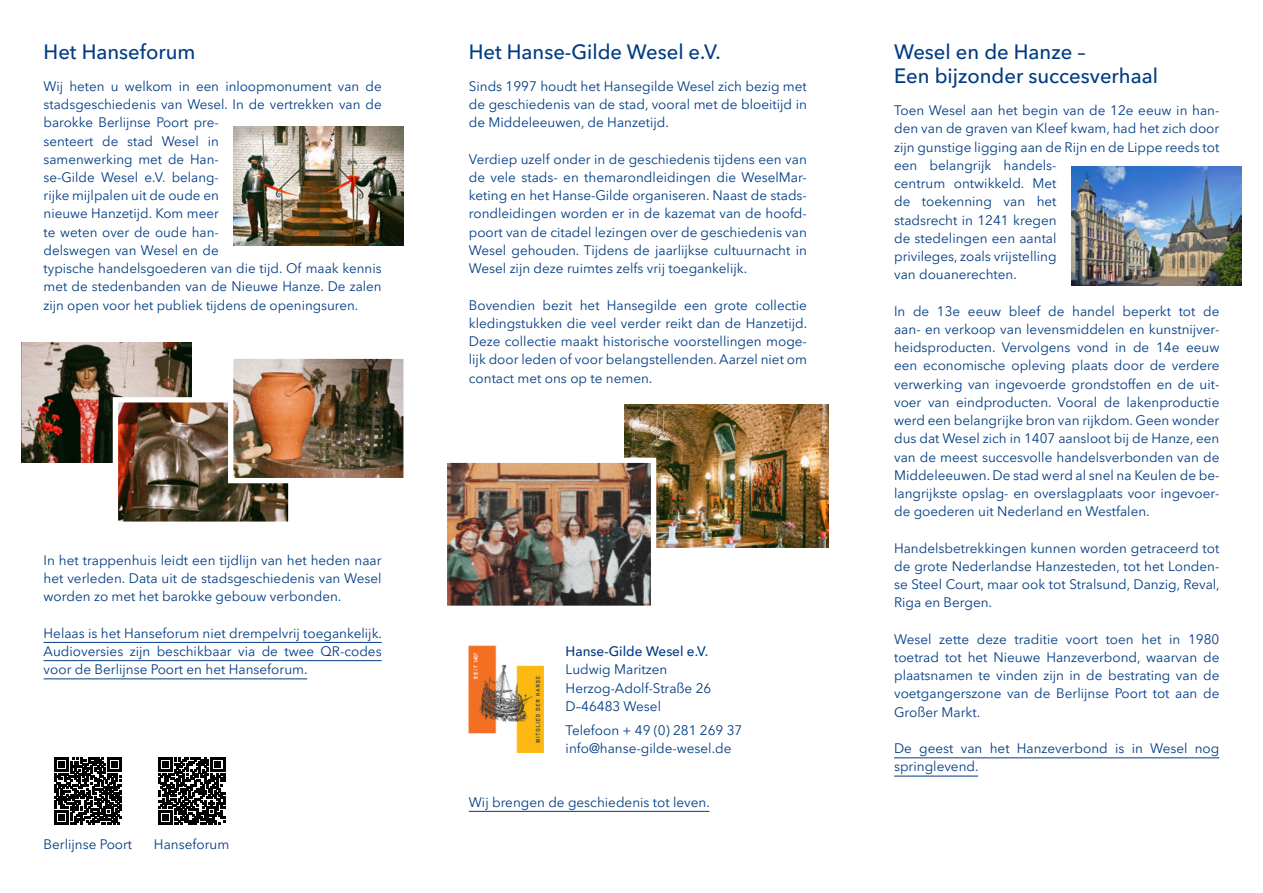
<style>
.page{position:relative;width:1263px;height:893px;background:#fff}
.page>*{position:absolute;margin:0;border:0;box-sizing:border-box;transform-origin:0 0}
.t1{font:500 20.25px/24.3px "Avenir Next W1 G";color:#003c83}
.t2{font:13.5px/18.3px "Avenir Next W1 G";color:#003c83;text-align:justify}
.t3{font:500 13.5px "Avenir Next W1 G";color:#003c83}
</style>
<div class="page">
<hr style="left:44px;top:642px;width:338px;height:1px;background:#003c83">
<hr style="left:44px;top:660px;width:338px;height:1px;background:#003c83">
<hr style="left:44px;top:678px;width:263px;height:1px;background:#003c83">
<img style="left:233px;top:126px;width:170px;height:119px">
<img style="left:22px;top:343px;width:170px;height:119px">
<img style="left:110px;top:351px;width:294px;height:171px">
<hr style="left:894px;top:757px;width:325px;height:1px;background:#003c83">
<hr style="left:894px;top:776px;width:84px;height:1px;background:#003c83">
<img style="left:625px;top:404px;width:204px;height:143px">
<img style="left:1071px;top:166px;width:170px;height:119px">
<img style="left:469px;top:646px;width:75px;height:107px">
<svg style="left:54px;top:757px;width:68px;height:68px"></svg>
<svg style="left:55px;top:758px;width:66px;height:66px"></svg>
<svg style="left:158px;top:757px;width:68px;height:68px"></svg>
<svg style="left:158px;top:758px;width:67px;height:66px"></svg>
<hr style="left:469px;top:811px;width:240px;height:1px;background:#003c83">
<img style="left:447px;top:455px;width:212px;height:151px">
<h1 class="t1" style="left:44px;top:38px;width:153px">Het Hanseforum</h1>
<p class="t2" style="left:44px;top:76px;width:340px;text-align:left">Wij heten u welkom in een inloopmonument van de stadsgeschiedenis van Wesel. In de vertrekken van de barokke Berlijnse Poort pre-<br>senteert de stad Wesel in<br>samenwerking met de Han-<br>se-Gilde Wesel e.V. belang-<br>rijke mijlpalen uit de oude en<br>nieuwe Hanzetijd. Kom meer<br>te weten over de oude han-<br>delswegen van Wesel en de<br>typische handelsgoederen van die tijd. Of maak kennis met de stedenbanden van de Nieuwe Hanze. De zalen zijn open voor het publiek tijdens de openingsuren.</p>
<p class="t2" style="left:44px;top:550px;width:340px">In het trappenhuis leidt een tijdlijn van het heden naar het verleden. Data uit de stadsgeschiedenis van Wesel worden zo met het barokke gebouw verbonden.</p>
<p class="t2" style="left:44px;top:623px;width:340px">Helaas is het Hanseforum niet drempelvrij toegankelijk.<br>Audioversies zijn beschikbaar via de twee QR-codes voor de Berlijnse Poort en het Hanseforum.</p>
<p class="t2" style="left:44px;top:834px;width:90px">Berlijnse Poort</p>
<p class="t2" style="left:154px;top:834px;width:77px">Hanseforum</p>
<h1 class="t1" style="left:469px;top:38px;width:253px">Het Hanse-Gilde Wesel e.V.</h1>
<h1 class="t1" style="left:894px;top:38px;width:265px">Wesel en de Hanze –<br>Een bijzonder succesverhaal</h1>
<p class="t2" style="left:469px;top:76px;width:340px">Sinds 1997 houdt het Hansegilde Wesel zich bezig met de geschiedenis van de stad, vooral met de bloeitijd in de Middeleeuwen, de Hanzetijd.</p>
<p class="t2" style="left:469px;top:149px;width:340px">Verdiep uzelf onder in de geschiedenis tijdens een van de vele stads- en themarondleidingen die WeselMar&shy;keting en het Hanse-Gilde organiseren. Naast de stads&shy;rondleidingen worden er in de kazemat van de hoofd&shy;poort van de citadel lezingen over de geschiedenis van Wesel gehouden. Tijdens de jaarlijkse cultuurnacht in Wesel zijn deze ruimtes zelfs vrij toegankelijk.</p>
<p class="t2" style="left:469px;top:294px;width:340px">Bovendien bezit het Hansegilde een grote collectie kledingstukken die veel verder reikt dan de Hanzetijd.<br>Deze collectie maakt historische voorstellingen moge&shy;lijk door leden of voor belangstellenden. Aarzel niet om contact met ons op te nemen.</p>
<p class="t2" style="left:894px;top:100px;width:327px;text-align:left">Toen Wesel aan het begin van de 12e eeuw in han&shy;den van de graven van Kleef kwam, had het zich door zijn gunstige ligging aan de Rijn en de Lippe reeds tot een belangrijk handels-<br>centrum ontwikkeld. Met<br>de toekenning van het<br>stadsrecht in 1241 kregen<br>de stedelingen een aantal<br>privileges, zoals vrijstelling<br>van douanerechten.</p>
<p class="t2" style="left:894px;top:301px;width:327px">In de 13e eeuw bleef de handel beperkt tot de aan- en verkoop van levensmiddelen en kunstnijver&shy;heidsproducten. Vervolgens vond in de 14e eeuw een economische opleving plaats door de verdere verwerking van ingevoerde grondstoffen en de uit&shy;voer van eindproducten. Vooral de lakenproductie werd een belangrijke bron van rijkdom. Geen wonder dus dat Wesel zich in 1407 aansloot bij de Hanze, een van de meest succesvolle handelsverbonden van de Middeleeuwen. De stad werd al snel na Keulen de be&shy;langrijkste opslag- en overslagplaats voor ingevoer&shy;de goederen uit Nederland en Westfalen.</p>
<p class="t2" style="left:894px;top:538px;width:327px">Handelsbetrekkingen kunnen worden getraceerd tot de grote Nederlandse Hanzesteden, tot het Londen&shy;se Steel Court, maar ook tot Stralsund, Danzig, Reval, Riga en Bergen.</p>
<p class="t2" style="left:894px;top:629px;width:327px">Wesel zette deze traditie voort toen het in 1980 toetrad tot het Nieuwe Hanzeverbond, waarvan de plaatsnamen te vinden zijn in de bestrating van de voetgangerszone van de Berlijnse Poort tot aan de Großer Markt.</p>
<p class="t2" style="left:894px;top:738px;width:327px">De geest van het Hanzeverbond is in Wesel nog springlevend.</p>
<p class="t3" style="left:566px;top:641px;width:144px">Hanse-Gilde Wesel e.V.</p>
<p class="t2" style="left:566px;top:659px;width:147px;text-align:left">Ludwig Maritzen<br>Herzog-Adolf-Straße 26<br>D–46483 Wesel</p>
<p class="t2" style="left:566px;top:719px;width:178px">Telefoon + 49 (0) 281 269 37 info@hanse-gilde-wesel.de</p>
<p class="t2" style="left:469px;top:791px;width:243px">Wij brengen de geschiedenis tot leven.</p>
</div>
